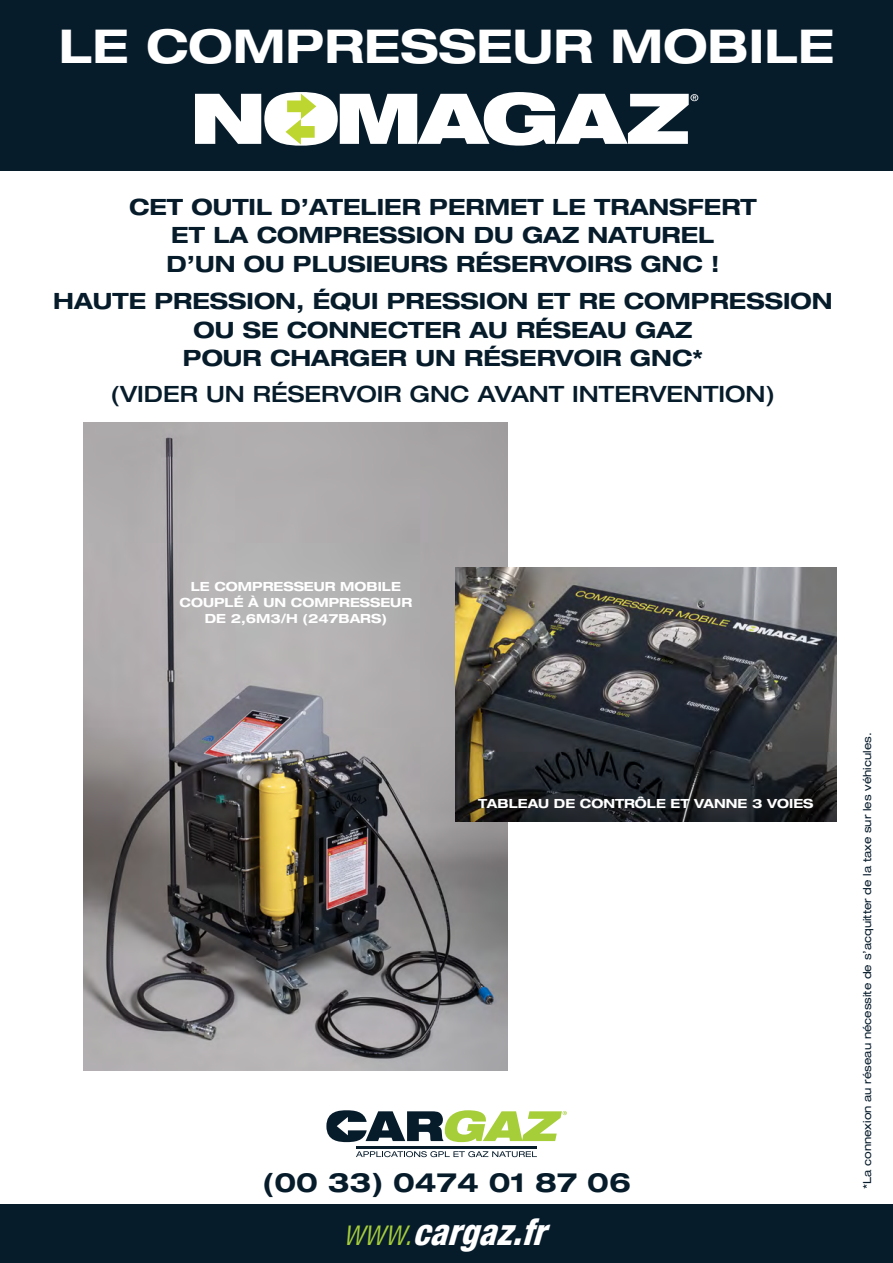
<style>
.page{position:relative;width:893px;height:1263px;background:#fff}
.page>*{position:absolute;margin:0;border:0;box-sizing:border-box;transform-origin:0 0}
.t1{font:700 expanded 46.65px "Helvetica Neue";color:#fff}
.t2{font:italic 800 condensed 36.6px "Helvetica Neue";letter-spacing:.01em;color:#fff;scale:.94 1}
.t3{font:700 expanded 26.7px "Helvetica Neue";color:#071c2b}
.t4{font:700 expanded 22.5px/28.5px "Helvetica Neue";color:#071c2b;text-align:center}
.t5{font:500 expanded 22.5px "Helvetica Neue";color:#071c2b}
.t6{font:700 expanded 12.6px/16px "Helvetica Neue";color:#fff;text-align:center}
.t7{font:expanded 11.1px "Helvetica Neue";color:#071c2b}
.s1{font-weight:300;color:#a6ce39}
</style>
<div class="page">
<div style="left:0;top:0;width:893px;height:171px;background:#071c2b"></div>
<div style="left:0;top:1204px;width:893px;height:59px;background:#071c2b"></div>
<svg style="left:195px;top:94px;width:66px;height:50px"></svg>
<div style="left:264px;top:92px;width:74px;height:54px;background:#fff;border-radius:50%"></div>
<svg style="left:285px;top:94px;width:31px;height:51px"></svg>
<svg style="left:340px;top:92px;width:358px;height:54px"></svg>
<svg style="left:326px;top:1110px;width:241px;height:32px"></svg>
<hr style="left:356px;top:1146px;width:181px;height:2px;background:#071c2b">
<svg style="left:356px;top:1151px;width:181px;height:6px"></svg>
<img style="left:84px;top:423px;width:424px;height:647px">
<img style="left:456px;top:567px;width:380px;height:254px">
<h1 class="t1" style="left:59px;top:17px;width:777px">LE COMPRESSEUR MOBILE</h1>
<p class="t4" style="left:129px;top:192px;width:629px">CET OUTIL D’ATELIER PERMET LE TRANSFERT<br>ET LA COMPRESSION DU GAZ NATUREL<br>D’UN OU PLUSIEURS RÉSERVOIRS GNC !</p>
<p class="t4" style="left:53px;top:286px;width:781px">HAUTE PRESSION, ÉQUI PRESSION ET RE COMPRESSION<br>OU SE CONNECTER AU RÉSEAU GAZ<br>POUR CHARGER UN RÉSERVOIR GNC*</p>
<p class="t5" style="left:111px;top:380px;width:666px">(VIDER UN RÉSERVOIR GNC AVANT INTERVENTION)</p>
<p class="t6" style="left:180px;top:578px;width:234px">LE COMPRESSEUR MOBILE<br>COUPLÉ À UN COMPRESSEUR<br>DE 2,6M3/H (247BARS)</p>
<p class="t6" style="left:478px;top:795px;width:337px">TABLEAU DE CONTRÔLE ET VANNE 3 VOIES</p>
<p class="t3" style="left:262px;top:1166px;width:370px">(00 33) 0474 01 87 06</p>
<h2 class="t2" style="left:343px;top:1209px;width:217px"><span class="s1">www.</span>cargaz.fr</h2>
<p class="t7" style="left:860px;top:1189px;width:458px;rotate:-90deg">*La connexion au réseau nécessite de s’acquitter de la taxe sur les véhicules.</p>
</div>
